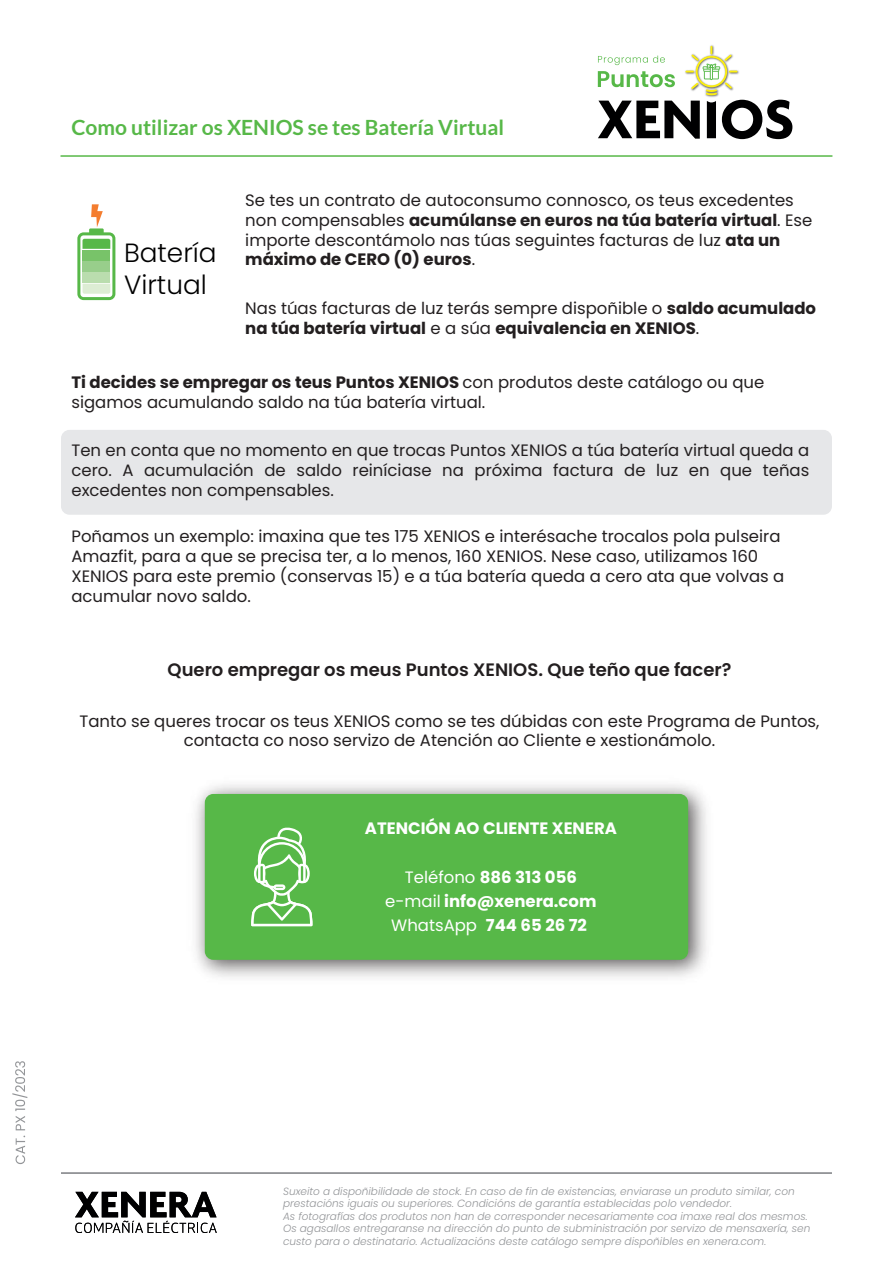
<style>
.page{position:relative;width:893px;height:1263px;background:#fff}
.page>*{position:absolute;margin:0;border:0;box-sizing:border-box;transform-origin:0 0}
.t1{font:300 26.4px/31.7px "Poppins";color:#000001}
.t2{font:700 21px "Lato";color:#57b848}
.t3{font:600 18px "Poppins";color:#231f20}
.t4{font:16.5px/19.8px "Poppins";color:#231f20}
.t5{font:700 16.5px/19.8px "Poppins";color:#231f20}
.t6{font:700 16.5px/24.3px "Poppins";color:#fff;text-align:center}
.t7{font:italic 300 10.5px/12.6px "Poppins";color:#939598}
.s1{font-weight:700}
.s2{font-weight:400}
</style>
<div class="page">
<div style="left:61px;top:430px;width:771px;height:85px;background:#e6e7e9;border-radius:9px"></div>
<img style="left:196px;top:784px;width:511px;height:193px">
<div style="left:205px;top:794px;width:483px;height:166px;background:#57b848;border-radius:9px"></div>
<svg style="left:75px;top:1192px;width:142px;height:41px"></svg>
<hr style="left:61px;top:1172px;width:771px;height:2px;background:#939598">
<svg style="left:598px;top:46px;width:194px;height:93px"></svg>
<hr style="left:61px;top:155px;width:771px;height:2px;background:#57b848">
<svg style="left:251px;top:827px;width:61px;height:99px"></svg>
<svg style="left:12px;top:1061px;width:15px;height:103px"></svg>
<svg style="left:77px;top:204px;width:38px;height:96px"></svg>
<p class="t2" style="left:72px;top:115px;width:434px">Como utilizar os XENIOS se tes Batería Virtual</p>
<p class="t4" style="left:245px;top:190px;width:569px">Se tes un contrato de autoconsumo connosco, os teus excedentes non compensables <span class="s1">acumúlanse en euros na túa batería virtual</span>. Ese importe descontámolo nas túas seguintes facturas de luz <span class="s1">ata un máximo de CERO (0) euros</span>.</p>
<p class="t5" style="left:245px;top:298px;width:572px"><span class="s2">Nas túas facturas de luz terás sempre dispoñible o</span> saldo acumulado na túa batería virtual <span class="s2">e a súa</span> equivalencia en XENIOS<span class="s2">.</span></p>
<p class="t4" style="left:71px;top:372px;width:694px"><span class="s1">Ti decides se empregar os teus Puntos XENIOS</span> con produtos deste catálogo ou que sigamos acumulando saldo na túa batería virtual.</p>
<p class="t4" style="left:71px;top:441px;width:739px;text-align:justify">Ten en conta que no momento en que trocas Puntos XENIOS a túa batería virtual queda a cero. A acumulación de saldo reiníciase na próxima factura de luz en que teñas excedentes non compensables.</p>
<p class="t4" style="left:71px;top:526px;width:714px">Poñamos un exemplo: imaxina que tes 175 XENIOS e interésache trocalos pola pulseira Amazfit, para a que se precisa ter, a lo menos, 160 XENIOS. Nese caso, utilizamos 160<br>XENIOS para este premio (conservas 15) e a túa batería queda a cero ata que volvas a acumular novo saldo.</p>
<h1 class="t1" style="left:124px;top:237px;width:94px">Batería<br>Virtual</h1>
<p class="t3" style="left:168px;top:659px;width:565px">Quero empregar os meus Puntos XENIOS. Que teño que facer?</p>
<p class="t4" style="left:79px;top:711px;width:741px;text-align:center">Tanto se queres trocar os teus XENIOS como se tes dúbidas con este Programa de Puntos, contacta co noso servizo de Atención ao Cliente e xestionámolo.</p>
<p class="t6" style="left:365px;top:816px;width:253px">ATENCIÓN AO CLIENTE XENERA</p>
<p class="t6" style="left:385px;top:865px;width:213px"><span class="s2">Teléfono</span> 886 313 056 <span class="s2">e-mail</span> info@xenera.com<br><span class="s2">WhatsApp</span> 744 65 26 72</p>
<p class="t7" style="left:283px;top:1185px;width:529px">Suxeito a dispoñibilidade de stock. En caso de fin de existencias, enviarase un produto similar, con prestacións iguais ou superiores. Condicións de garantía establecidas polo vendedor.<br>As fotografías dos produtos non han de corresponder necesariamente coa imaxe real dos mesmos.<br>Os agasallos entregaranse na dirección do punto de subministración por servizo de mensaxería, sen custo para o destinatario. Actualizacións deste catálogo sempre dispoñibles en xenera.com.</p>
</div>
